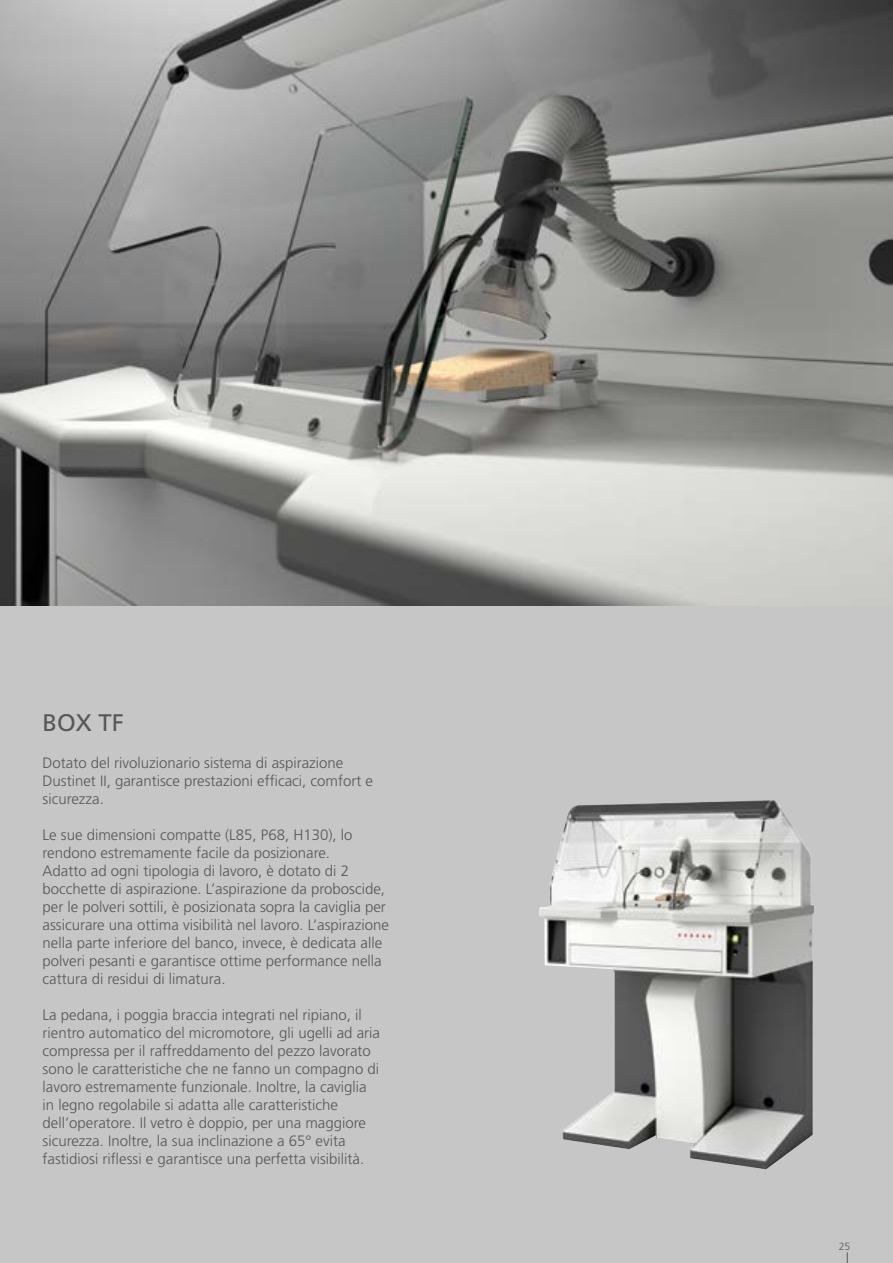
<style>
.page{position:relative;width:893px;height:1263px;background:#c6c6c6}
.page>*{position:absolute;margin:0;border:0;box-sizing:border-box;transform-origin:0 0}
.t1{font:24px "Frutiger";color:#575756}
.t2{font:300 15px/18px "Frutiger";color:#575756}
.t3{font:300 10.5px "Frutiger";color:#575756}
</style>
<div class="page">
<img style="left:0;top:0;width:893px;height:605px">
<img style="left:539px;top:800px;width:275px;height:369px">
<h1 class="t1" style="left:43px;top:709px;width:83px">BOX TF</h1>
<p class="t2" style="left:43px;top:754px;width:332px">Dotato del rivoluzionario sistema di aspirazione<br>Dustinet II, garantisce prestazioni efficaci, comfort e sicurezza.</p>
<p class="t2" style="left:43px;top:826px;width:348px">Le sue dimensioni compatte (L85, P68, H130), lo rendono estremamente facile da posizionare.<br>Adatto ad ogni tipologia di lavoro, è dotato di 2 bocchette di aspirazione. L’aspirazione da proboscide, per le polveri sottili, è posizionata sopra la caviglia per assicurare una ottima visibilità nel lavoro. L’aspirazione nella parte inferiore del banco, invece, è dedicata alle polveri pesanti e garantisce ottime performance nella cattura di residui di limatura.</p>
<p class="t2" style="left:43px;top:1006px;width:339px">La pedana, i poggia braccia integrati nel ripiano, il rientro automatico del micromotore, gli ugelli ad aria compressa per il raffreddamento del pezzo lavorato sono le caratteristiche che ne fanno un compagno di lavoro estremamente funzionale. Inoltre, la caviglia in legno regolabile si adatta alle caratteristiche dell’operatore. Il vetro è doppio, per una maggiore sicurezza. Inoltre, la sua inclinazione a 65° evita fastidiosi riflessi e garantisce una perfetta visibilità.</p>
<p class="t3" style="left:839px;top:1240px;width:13px">25</p>
</div>
